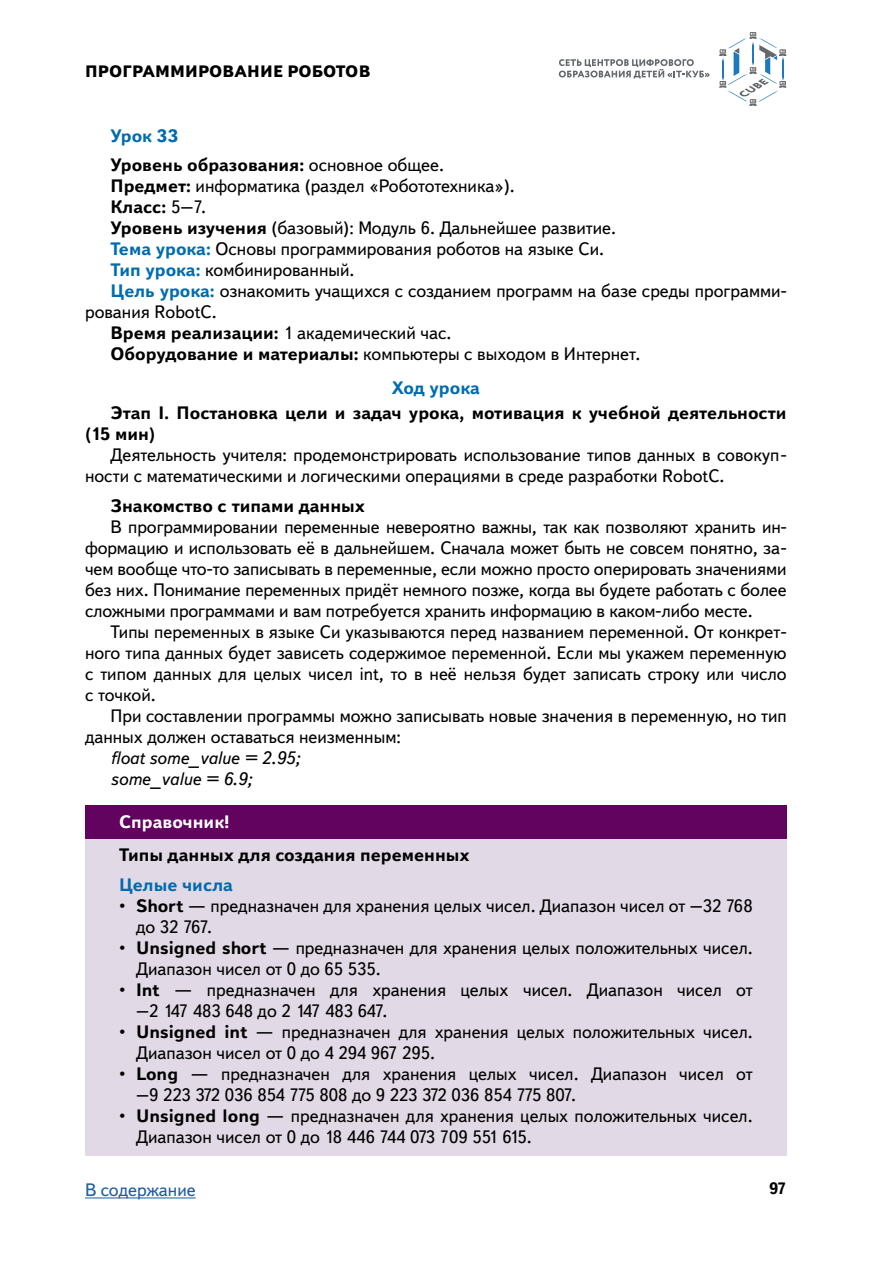
<style>
.page{position:relative;width:893px;height:1263px;background:#fff}
.page>*{position:absolute;margin:0;border:0;box-sizing:border-box;transform-origin:0 0}
.t1{font:18px/21px "Textbook New";color:#000}
.t2{font:700 18px/29.5px "Textbook New";color:#000}
.t3{font:italic 18px/21px "Textbook New";color:#000}
.t4{font:700 18px "Textbook New";color:#006caf}
.t5{font:18px "Textbook New";color:#205d9e}
.t6{font:700 18px "Textbook New";color:#fff}
.t7{font:800 16.5px "Textbook New";letter-spacing:.01em;color:#000}
.t8{font:700 16.5px "Textbook New";color:#000}
.s1{color:#006caf}
.s2{font-weight:400}
.s3{font-weight:700}
.s4{font-weight:700;color:#006caf}
</style>
<div class="page">
<svg style="left:719px;top:32px;width:67px;height:74px"></svg>
<svg style="left:559px;top:59px;width:151px;height:20px"></svg>
<hr style="left:85px;top:1197px;width:111px;height:1px;background:#205d9e">
<div style="left:85px;top:806px;width:702px;height:33px;background:#620360"></div>
<div style="left:85px;top:839px;width:702px;height:317px;background:#e2d9e6"></div>
<p class="t7" style="left:85px;top:61px;width:287px">ПРОГРАММИРОВАНИЕ РОБОТОВ</p>
<p class="t2" style="left:111px;top:120px;width:335px"><span class="s1">Урок 33<br></span>Уровень образования: <span class="s2">основное общее.</span></p>
<p class="t1" style="left:111px;top:175px;width:406px"><span class="s3">Предмет:</span> информатика (раздел «Робототехника»).</p>
<p class="t2" style="left:111px;top:192px;width:97px">Класс: <span class="s2">5–7.</span></p>
<p class="t1" style="left:111px;top:217px;width:507px"><span class="s3">Уровень изучения</span> (базовый): Модуль 6. Дальнейшее развитие.</p>
<p class="t1" style="left:111px;top:238px;width:495px"><span class="s4">Тема урока:</span> Основы программирования роботов на языке Си.</p>
<p class="t1" style="left:111px;top:259px;width:245px"><span class="s4">Тип урока:</span> комбинированный.</p>
<p class="t1" style="left:111px;top:280px;width:678px"><span class="s4">Цель урока:</span> ознакомить учащихся с созданием программ на базе среды программи-</p>
<p class="t1" style="left:85px;top:301px;width:133px">рования RobotC.</p>
<p class="t1" style="left:111px;top:322px;width:342px"><span class="s3">Время реализации:</span> 1 академический час.</p>
<p class="t1" style="left:111px;top:343px;width:531px"><span class="s3">Оборудование и материалы:</span> компьютеры с выходом в Интернет.</p>
<p class="t4" style="left:392px;top:376px;width:90px">Ход урока</p>
<p class="t2" style="left:85px;top:402px;width:703px;line-height:21px;text-indent:26px">Этап I. Постановка цели и задач урока, мотивация к учебной деятельности (15 мин)</p>
<p class="t1" style="left:85px;top:444px;width:703px;text-indent:26px">Деятельность учителя: продемонстрировать использование типов данных в совокуп&shy;ности с математическими и логическими операциями в среде разработки RobotC.</p>
<p class="t2" style="left:111px;top:490px;width:256px">Знакомство с типами данных</p>
<p class="t1" style="left:85px;top:516px;width:703px;text-align:justify;text-indent:26px">В программировании переменные невероятно важны, так как позволяют хранить ин&shy;формацию и использовать её в дальнейшем. Сначала может быть не совсем понятно, за&shy;чем вообще что-то записывать в переменные, если можно просто оперировать значениями без них. Понимание переменных придёт немного позже, когда вы будете работать с более сложными программами и вам потребуется хранить информацию в каком-либо месте.</p>
<p class="t1" style="left:85px;top:621px;width:703px;text-align:justify;text-indent:26px">Типы переменных в языке Си указываются перед названием переменной. От конкрет&shy;ного типа данных будет зависеть содержимое переменной. Если мы укажем переменную с типом данных для целых чисел int, то в неё нельзя будет записать строку или число с точкой.</p>
<p class="t1" style="left:85px;top:705px;width:703px;text-indent:26px">При составлении программы можно записывать новые значения в переменную, но тип данных должен оставаться неизменным:</p>
<p class="t3" style="left:111px;top:747px;width:191px">float some_value = 2.95; some_value = 6.9;</p>
<p class="t6" style="left:119px;top:811px;width:112px">Справочник!</p>
<p class="t2" style="left:119px;top:840px;width:352px">Типы данных для создания переменных</p>
<p class="t4" style="left:119px;top:873px;width:116px">Целые числа</p>
<p class="t1" style="left:136px;top:895px;width:618px;text-indent:-17px">• <span class="s3">Short</span> — предназначен для хранения целых чисел. Диапазон чисел от –32 768 до 32 767.</p>
<p class="t1" style="left:136px;top:937px;width:618px;text-indent:-17px">• <span class="s3">Unsigned short</span> — предназначен для хранения целых положительных чисел.<br>Диапазон чисел от 0 до 65 535.</p>
<p class="t1" style="left:136px;top:979px;width:618px;text-indent:-17px">• <span class="s3">Int</span> — предназначен для хранения целых чисел. Диапазон чисел от –2 147 483 648 до 2 147 483 647.</p>
<p class="t1" style="left:136px;top:1021px;width:618px;text-indent:-17px">• <span class="s3">Unsigned int</span> — предназначен для хранения целых положительных чисел.<br>Диапазон чисел от 0 до 4 294 967 295.</p>
<p class="t1" style="left:136px;top:1063px;width:618px;text-indent:-17px">• <span class="s3">Long</span> — предназначен для хранения целых чисел. Диапазон чисел от –9 223 372 036 854 775 808 до 9 223 372 036 854 775 807.</p>
<p class="t1" style="left:136px;top:1105px;width:618px;text-indent:-17px">• <span class="s3">Unsigned long</span> — предназначен для хранения целых положительных чисел.<br>Диапазон чисел от 0 до 18 446 744 073 709 551 615.</p>
<p class="t5" style="left:85px;top:1179px;width:112px">В содержание</p>
<p class="t8" style="left:769px;top:1178px;width:19px">97</p>
</div>
